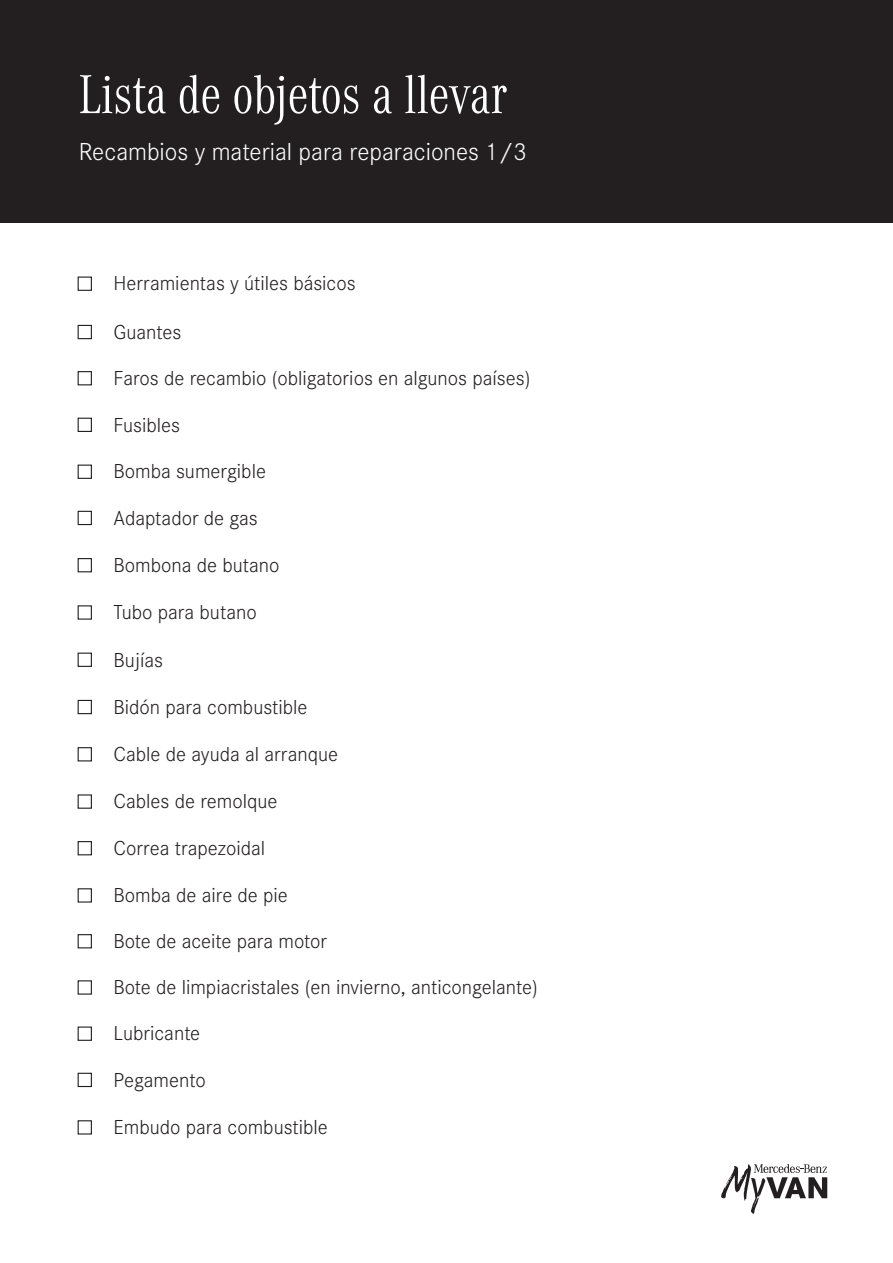
<style>
.page{position:relative;width:893px;height:1263px;background:#fff}
.page>*{position:absolute;margin:0;border:0;box-sizing:border-box;transform-origin:0 0}
.t1{font:300 57px "Corporate A Cond Pro";color:#fff}
.t2{font:300 25.5px "Corporate S";color:#fff}
.t3{font:300 21px "Corporate S";color:#231f20}
</style>
<div class="page">
<div style="left:0;top:0;width:893px;height:223px;background:#231f20"></div>
<svg style="left:721px;top:1164px;width:106px;height:50px"></svg>
<div style="left:78px;top:277px;width:14px;height:14px;border:1px solid #231f20"></div>
<div style="left:78px;top:325px;width:14px;height:14px;border:1px solid #231f20"></div>
<div style="left:78px;top:418px;width:14px;height:14px;border:1px solid #231f20"></div>
<div style="left:78px;top:465px;width:14px;height:14px;border:1px solid #231f20"></div>
<div style="left:78px;top:605px;width:14px;height:15px;border:1px solid #231f20"></div>
<div style="left:78px;top:653px;width:14px;height:14px;border:1px solid #231f20"></div>
<div style="left:78px;top:511px;width:14px;height:14px;border:1px solid #231f20"></div>
<div style="left:78px;top:558px;width:14px;height:14px;border:1px solid #231f20"></div>
<div style="left:78px;top:700px;width:14px;height:14px;border:1px solid #231f20"></div>
<div style="left:78px;top:747px;width:14px;height:14px;border:1px solid #231f20"></div>
<div style="left:78px;top:794px;width:14px;height:15px;border:1px solid #231f20"></div>
<div style="left:78px;top:841px;width:14px;height:14px;border:1px solid #231f20"></div>
<div style="left:78px;top:888px;width:14px;height:14px;border:1px solid #231f20"></div>
<div style="left:78px;top:934px;width:14px;height:14px;border:1px solid #231f20"></div>
<div style="left:78px;top:980px;width:14px;height:15px;border:1px solid #231f20"></div>
<div style="left:78px;top:1026px;width:14px;height:15px;border:1px solid #231f20"></div>
<div style="left:78px;top:1073px;width:14px;height:14px;border:1px solid #231f20"></div>
<div style="left:78px;top:1120px;width:14px;height:14px;border:1px solid #231f20"></div>
<div style="left:78px;top:371px;width:14px;height:14px;border:1px solid #231f20"></div>
<p class="t1" style="left:79px;top:56px;width:430px">Lista de objetos a llevar</p>
<p class="t2" style="left:79px;top:137px;width:449px">Recambios y material para reparaciones 1/3</p>
<p class="t3" style="left:114px;top:272px;width:244px">Herramientas y útiles básicos</p>
<p class="t3" style="left:114px;top:320px;width:69px">Guantes</p>
<p class="t3" style="left:114px;top:366px;width:418px">Faros de recambio (obligatorios en algunos países)</p>
<p class="t3" style="left:114px;top:413px;width:68px">Fusibles</p>
<p class="t3" style="left:114px;top:460px;width:154px">Bomba sumergible</p>
<p class="t3" style="left:114px;top:506px;width:146px">Adaptador de gas</p>
<p class="t3" style="left:114px;top:553px;width:167px">Bombona de butano</p>
<p class="t3" style="left:114px;top:600px;width:145px">Tubo para butano</p>
<p class="t3" style="left:114px;top:648px;width:51px">Bujías</p>
<p class="t3" style="left:114px;top:695px;width:196px">Bidón para combustible</p>
<p class="t3" style="left:114px;top:742px;width:226px">Cable de ayuda al arranque</p>
<p class="t3" style="left:114px;top:789px;width:166px">Cables de remolque</p>
<p class="t3" style="left:114px;top:836px;width:153px">Correa trapezoidal</p>
<p class="t3" style="left:114px;top:883px;width:176px">Bomba de aire de pie</p>
<p class="t3" style="left:114px;top:929px;width:215px">Bote de aceite para motor</p>
<p class="t3" style="left:114px;top:975px;width:426px">Bote de limpiacristales (en invierno, anticongelante)</p>
<p class="t3" style="left:114px;top:1022px;width:88px">Lubricante</p>
<p class="t3" style="left:114px;top:1068px;width:94px">Pegamento</p>
<p class="t3" style="left:114px;top:1115px;width:216px">Embudo para combustible</p>
</div>
